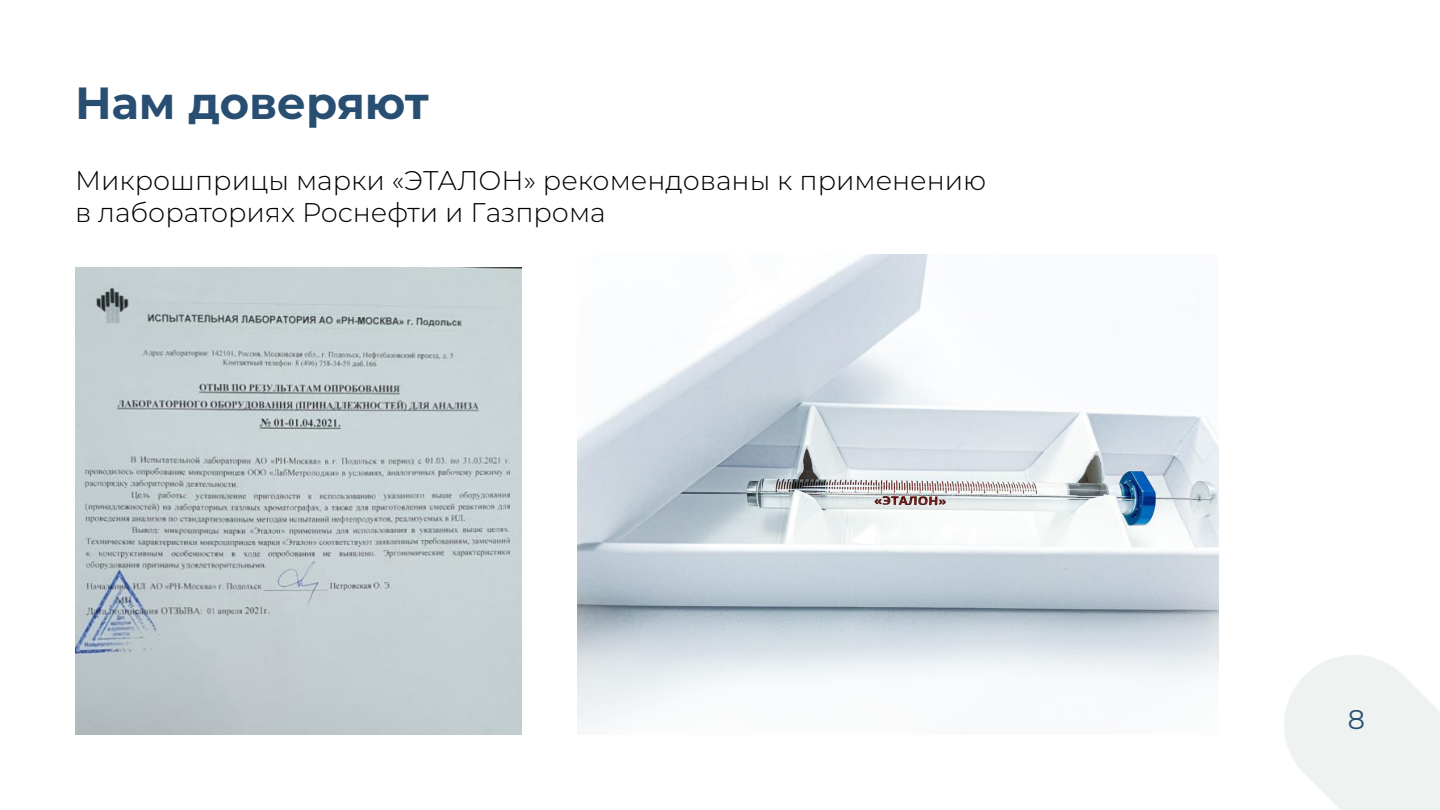
<style>
.page{position:relative;width:1440px;height:810px;background:#fff}
.page>*{position:absolute;margin:0;border:0;box-sizing:border-box;transform-origin:0 0}
.t1{font:700 45px "Montserrat";color:#284e72}
.t2{font:300 27px/32.4px "Montserrat";color:#000}
.t3{font:27px "Montserrat";color:#284e72}
</style>
<div class="page">
<svg style="left:1284px;top:655px;width:156px;height:155px"></svg>
<img style="left:75px;top:267px;width:446px;height:468px">
<img style="left:578px;top:255px;width:640px;height:474px">
<h1 class="t1" style="left:75px;top:73px;width:355px">Нам доверяют</h1>
<p class="t2" style="left:75px;top:163px;width:913px">Микрошприцы марки «ЭТАЛОН» рекомендованы к применению в лабораториях Роснефти и Газпрома</p>
<p class="t3" style="left:1348px;top:701px;width:19px">8</p>
</div>
